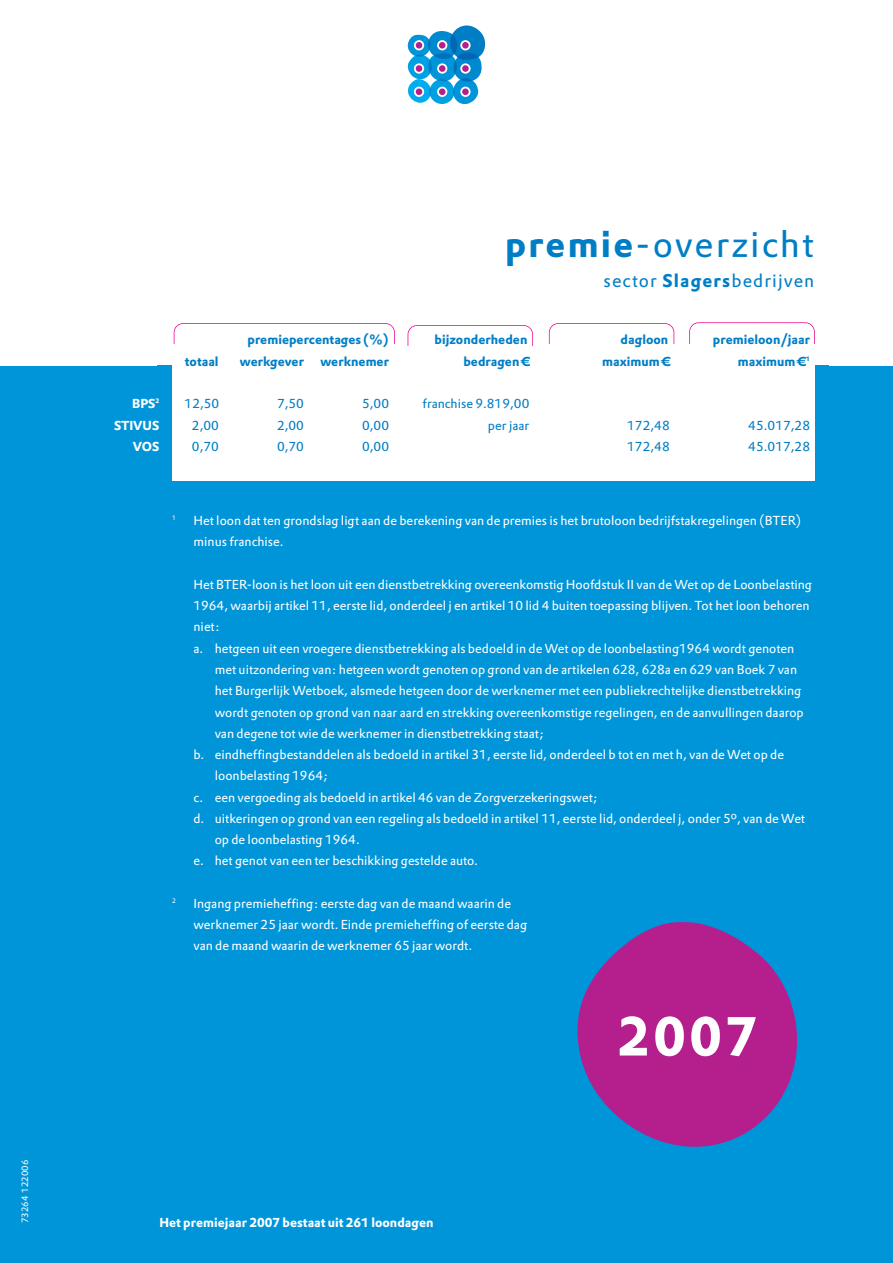
<style>
.page{position:relative;width:893px;height:1263px;background:#fff}
.page>*{position:absolute;margin:0;border:0;box-sizing:border-box;transform-origin:0 0}
.t1{font:54px "DTL Prokyon T Bold";color:#fff}
.t2{font:36px "DTL Prokyon T";letter-spacing:.05em;color:#007ec5}
.t3{font:18px "DTL Prokyon T";letter-spacing:.06em;color:#007ec5}
.t4{font:12.75px/21.3px "DTL Prokyon T";color:#fff}
.t5{font:12.75px "DTL Prokyon T Bold";color:#007ec5}
.t6{font:12.75px "DTL Prokyon T";color:#007ec5}
.t7{font:12.75px "DTL Prokyon T Bold";color:#fff}
.t8{font:9px "DTL Prokyon T";color:#fff}
.t9{font:6.3px "DTL Prokyon T";color:#fff}
.s1{font-family:"DTL Prokyon T Bold"}
</style>
<div class="page">
<div style="left:689px;top:322px;width:126px;height:43px;border:2px solid #ed028c;border-radius:9px"></div>
<div style="left:689px;top:344px;width:189px;height:31px;background:#fff"></div>
<div style="left:0;top:366px;width:893px;height:897px;background:#0095d9"></div>
<svg style="left:407px;top:25px;width:78px;height:79px"></svg>
<svg style="left:578px;top:922px;width:219px;height:225px;fill:#b41e8d"></svg>
<div style="left:174px;top:323px;width:221px;height:43px;border:2px solid #ed028c;border-radius:9px"></div>
<div style="left:161px;top:344px;width:286px;height:32px;background:#fff"></div>
<div style="left:549px;top:323px;width:125px;height:43px;border:2px solid #ed028c;border-radius:9px"></div>
<div style="left:549px;top:344px;width:189px;height:32px;background:#fff"></div>
<div style="left:157px;top:366px;width:15px;height:21px;background:#0095d9"></div>
<div style="left:172px;top:366px;width:642px;height:115px;background:#fff"></div>
<div style="left:408px;top:325px;width:125px;height:43px;border:2px solid #ed028c;border-radius:9px"></div>
<div style="left:408px;top:346px;width:189px;height:32px;background:#fff"></div>
<p class="t8" style="left:20px;top:1223px;width:65px;rotate:-90deg">73264 122006</p>
<h2 class="t2" style="left:505px;top:223px;width:311px"><span class="s1">premie</span>-overzicht</h2>
<h3 class="t3" style="left:604px;top:270px;width:212px">sector <span class="s1">Slagers</span>bedrijven</h3>
<p class="t5" style="left:247px;top:333px;width:142px">premiepercentages (%)</p>
<p class="t5" style="left:434px;top:333px;width:94px">bijzonderheden</p>
<p class="t5" style="left:621px;top:333px;width:49px">dagloon</p>
<p class="t5" style="left:713px;top:333px;width:99px">premieloon/jaar</p>
<p class="t5" style="left:185px;top:354px;width:35px">totaal</p>
<p class="t5" style="left:240px;top:354px;width:66px">werkgever</p>
<p class="t5" style="left:320px;top:354px;width:70px">werknemer</p>
<p class="t5" style="left:463px;top:354px;width:68px">bedragen €</p>
<p class="t5" style="left:602px;top:354px;width:69px">maximum €</p>
<p class="t5" style="left:738px;top:354px;width:74px">maximum €<sup>1</sup></p>
<p class="t7" style="left:132px;top:396px;width:29px">BPS<sup>2</sup></p>
<p class="t6" style="left:185px;top:396px;width:36px">12,50</p>
<p class="t6" style="left:277px;top:396px;width:29px">7,50</p>
<p class="t6" style="left:362px;top:396px;width:29px">5,00</p>
<p class="t6" style="left:423px;top:396px;width:108px">franchise 9.819,00</p>
<p class="t7" style="left:114px;top:418px;width:47px">STIVUS</p>
<p class="t6" style="left:192px;top:418px;width:29px">2,00</p>
<p class="t6" style="left:277px;top:418px;width:29px">2,00</p>
<p class="t6" style="left:362px;top:418px;width:29px">0,00</p>
<p class="t6" style="left:488px;top:418px;width:43px">per jaar</p>
<p class="t6" style="left:627px;top:418px;width:44px">172,48</p>
<p class="t6" style="left:748px;top:418px;width:63px">45.017,28</p>
<p class="t7" style="left:133px;top:439px;width:28px">VOS</p>
<p class="t6" style="left:192px;top:439px;width:29px">0,70</p>
<p class="t6" style="left:277px;top:439px;width:29px">0,70</p>
<p class="t6" style="left:362px;top:439px;width:29px">0,00</p>
<p class="t6" style="left:627px;top:439px;width:44px">172,48</p>
<p class="t6" style="left:748px;top:439px;width:63px">45.017,28</p>
<p class="t9" style="left:172px;top:514px;width:5px">1</p>
<p class="t4" style="left:193px;top:510px;width:609px">Het loon dat ten grondslag ligt aan de berekening van de premies is het brutoloon bedrijfstakregelingen (BTER) minus franchise.</p>
<p class="t4" style="left:193px;top:574px;width:620px">Het BTER-loon is het loon uit een dienstbetrekking overeenkomstig Hoofdstuk II van de Wet op de Loonbelasting 1964, waarbij artikel 11, eerste lid, onderdeel j en artikel 10 lid 4 buiten toepassing blijven. Tot het loon behoren niet:<br>a. hetgeen uit een vroegere dienstbetrekking als bedoeld in de Wet op de loonbelasting1964 wordt genoten</p>
<p class="t4" style="left:215px;top:659px;width:584px">met uitzondering van: hetgeen wordt genoten op grond van de artikelen 628, 628a en 629 van Boek 7 van</p>
<p class="t4" style="left:215px;top:680px;width:588px">het Burgerlijk Wetboek, alsmede hetgeen door de werknemer met een publiekrechtelijke dienstbetrekking</p>
<p class="t4" style="left:215px;top:701px;width:591px">wordt genoten op grond van naar aard en strekking overeenkomstige regelingen, en de aanvullingen daarop</p>
<p class="t4" style="left:215px;top:723px;width:331px">van degene tot wie de werknemer in dienstbetrekking staat;</p>
<p class="t4" style="left:193px;top:744px;width:592px">b. eindheffingbestanddelen als bedoeld in artikel 31, eerste lid, onderdeel b tot en met h, van de Wet op de</p>
<p class="t4" style="left:215px;top:765px;width:115px">loonbelasting 1964;</p>
<p class="t4" style="left:193px;top:786px;width:406px">c. een vergoeding als bedoeld in artikel 46 van de Zorgverzekeringswet;</p>
<p class="t4" style="left:193px;top:808px;width:613px">d. uitkeringen op grond van een regeling als bedoeld in artikel 11, eerste lid, onderdeel j, onder 5º, van de Wet</p>
<p class="t4" style="left:215px;top:829px;width:147px">op de loonbelasting 1964.</p>
<p class="t4" style="left:193px;top:850px;width:286px">e. het genot van een ter beschikking gestelde auto.</p>
<p class="t9" style="left:172px;top:897px;width:5px">2</p>
<p class="t4" style="left:193px;top:893px;width:335px">Ingang premieheffing: eerste dag van de maand waarin de werknemer 25 jaar wordt. Einde premieheffing of eerste dag van de maand waarin de werknemer 65 jaar wordt.</p>
<p class="t7" style="left:159px;top:1215px;width:276px">Het premiejaar 2007 bestaat uit 261 loondagen</p>
<h1 class="t1" style="left:617px;top:1005px;width:142px">2007</h1>
</div>
